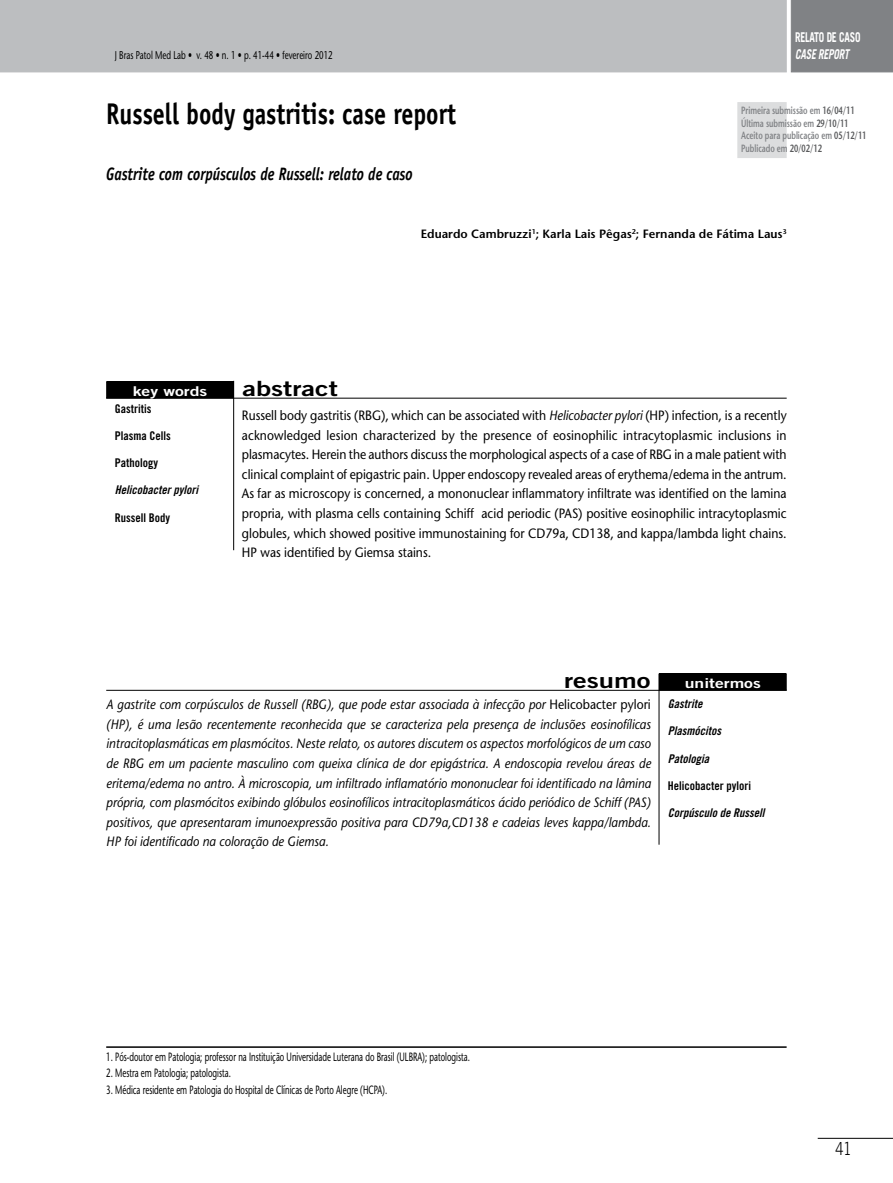
<style>
.page{position:relative;width:893px;height:1183px;background:#fff}
.page>*{position:absolute;margin:0;border:0;box-sizing:border-box;transform-origin:0 0}
.t1{font:700 30px "Officina Sans Std";color:#000;scale:.8 1}
.t2{font:21px "Trade Gothic LT Std Bd 2";color:#000;scale:1.3 1}
.t3{font:italic 700 18px "Officina Sans Std";color:#000;scale:.8 1}
.t4{font:300 18px "Trade Gothic LT Std";color:#000;scale:.8 1}
.t5{font:italic 500 13.5px/19.5px "Stone Sans Std";color:#000;text-align:justify;scale:.9 1}
.t6{font:500 13.5px/19.5px "Stone Sans Std";color:#000;text-align:justify;scale:.9 1}
.t7{font:13.5px "Trade Gothic LT Std Bd 2";color:#fff;scale:1.3 1}
.t8{font:700 13.5px "Trade Gothic LT Std";letter-spacing:-.02em;color:#fff;scale:.73 1}
.t9{font:italic 700 13.5px "Trade Gothic LT Std";letter-spacing:-.02em;color:#fff;scale:.73 1}
.t10{font:500 12px "Stone Sans Std";color:#000;scale:.65 1}
.t11{font:12px "Trade Gothic LT Std Bd Cn 20 Obl";color:#000}
.t12{font:12px "Trade Gothic LT Std Bd Cn 20";color:#000}
.t13{font:600 12px "Stone Sans Std";color:#000}
.t14{font:500 11.25px "Stone Sans Std";color:#000;scale:.7 1}
.t15{font:600 10.5px/12.6px "Stone Sans Std";color:#808285;scale:.7 1}
.s1{color:#58595b}
.s2{font-style:italic}
.s3{font-style:normal}
</style>
<div class="page">
<div style="left:791px;top:0;width:102px;height:72px;background:#808285"></div>
<div style="left:0;top:0;width:787px;height:72px;background:#bcbec0"></div>
<div style="left:737px;top:102px;width:50px;height:56px;background:#dcddde"></div>
<hr style="left:818px;top:1137px;width:75px;height:1px;background:#000">
<hr style="left:106px;top:1046px;width:681px;height:1px;background:#000">
<hr style="left:233px;top:381px;width:1px;height:169px;background:#000">
<div style="left:107px;top:381px;width:126px;height:17px;background:#000"></div>
<hr style="left:106px;top:398px;width:681px;height:1px;background:#000">
<div style="left:659px;top:673px;width:127px;height:17px;background:#000"></div>
<hr style="left:659px;top:673px;width:1px;height:171px;background:#000">
<hr style="left:106px;top:690px;width:681px;height:1px;background:#000">
<p class="t8" style="left:795px;top:29px;width:91px">RELATO DE CASO</p>
<p class="t14" style="left:115px;top:48px;width:313px">J Bras Patol Med Lab • v. 48 • n. 1 • p. 41-44 • fevereiro 2012</p>
<p class="t9" style="left:795px;top:45px;width:75px">CASE REPORT</p>
<h1 class="t1" style="left:106px;top:95px;width:439px">Russell body gastritis: case report</h1>
<h3 class="t3" style="left:106px;top:163px;width:385px">Gastrite com corpúsculos de Russell: relato de caso</h3>
<p class="t15" style="left:741px;top:104px;width:181px">Primeira submissão em <span class="s1">16/04/11<br></span>Última submissão em <span class="s1">29/10/11<br></span>Aceito para publicação em <span class="s1">05/12/11<br></span>Publicado em <span class="s1">20/02/12</span></p>
<p class="t13" style="left:421px;top:226px;width:367px">Eduardo Cambruzzi<sup>1</sup>; Karla Lais Pêgas<sup>2</sup>; Fernanda de Fátima Laus<sup>3</sup></p>
<p class="t7" style="left:133px;top:383px;width:59px">key words</p>
<h2 class="t2" style="left:242px;top:375px;width:75px">abstract</h2>
<p class="t12" style="left:115px;top:401px;width:38px">Gastritis</p>
<p class="t12" style="left:115px;top:428px;width:57px">Plasma Cells</p>
<p class="t12" style="left:115px;top:455px;width:45px">Pathology</p>
<p class="t11" style="left:115px;top:482px;width:85px">Helicobacter pylori</p>
<p class="t12" style="left:115px;top:510px;width:57px">Russell Body</p>
<p class="t6" style="left:242px;top:406px;width:607px">Russell body gastritis (RBG), which can be associated with <span class="s2">Helicobacter pylori</span> (HP) infection, is a recently acknowledged lesion characterized by the presence of eosinophilic intracytoplasmic inclusions in plasmacytes. Herein the authors discuss the morphological aspects of a case of RBG in a male patient with clinical complaint of epigastric pain. Upper endoscopy revealed areas of erythema/edema in the antrum.<br>As far as microscopy is concerned, a mononuclear inflammatory infiltrate was identified on the lamina propria, with plasma cells containing Schiff acid periodic (PAS) positive eosinophilic intracytoplasmic globules, which showed positive immunostaining for CD79a, CD138, and kappa/lambda light chains.<br>HP was identified by Giemsa stains.</p>
<h2 class="t2" style="left:564px;top:667px;width:68px">resumo</h2>
<p class="t5" style="left:106px;top:694px;width:607px">A gastrite com corpúsculos de Russell (RBG), que pode estar associada à infecção por <span class="s3">Helicobacter pylori </span>(HP), é uma lesão recentemente reconhecida que se caracteriza pela presença de inclusões eosinofílicas intracitoplasmáticas em plasmócitos. Neste relato, os autores discutem os aspectos morfológicos de um caso de RBG em um paciente masculino com queixa clínica de dor epigástrica. A endoscopia revelou áreas de eritema/edema no antro. À microscopia, um infiltrado inflamatório mononuclear foi identificado na lâmina própria, com plasmócitos exibindo glóbulos eosinofílicos intracitoplasmáticos ácido periódico de Schiff (PAS) positivos, que apresentaram imunoexpressão positiva para CD79a,CD138 e cadeias leves kappa/lambda.<br>HP foi identificado na coloração de Giemsa.</p>
<p class="t7" style="left:685px;top:675px;width:60px">unitermos</p>
<p class="t11" style="left:668px;top:696px;width:36px">Gastrite</p>
<p class="t11" style="left:668px;top:723px;width:55px">Plasmócitos</p>
<p class="t11" style="left:668px;top:750px;width:43px">Patologia</p>
<p class="t12" style="left:668px;top:778px;width:85px">Helicobacter pylori</p>
<p class="t11" style="left:668px;top:805px;width:98px">Corpúsculo de Russell</p>
<p class="t10" style="left:106px;top:1048px;width:561px">1. Pós-doutor em Patologia; professor na Instituição Universidade Luterana do Brasil (ULBRA); patologista.</p>
<p class="t10" style="left:106px;top:1065px;width:193px">2. Mestra em Patologia; patologista.</p>
<p class="t10" style="left:106px;top:1081px;width:434px">3. Médica residente em Patologia do Hospital de Clínicas de Porto Alegre (HCPA).</p>
<h3 class="t4" style="left:836px;top:1137px;width:22px">41</h3>
</div>
